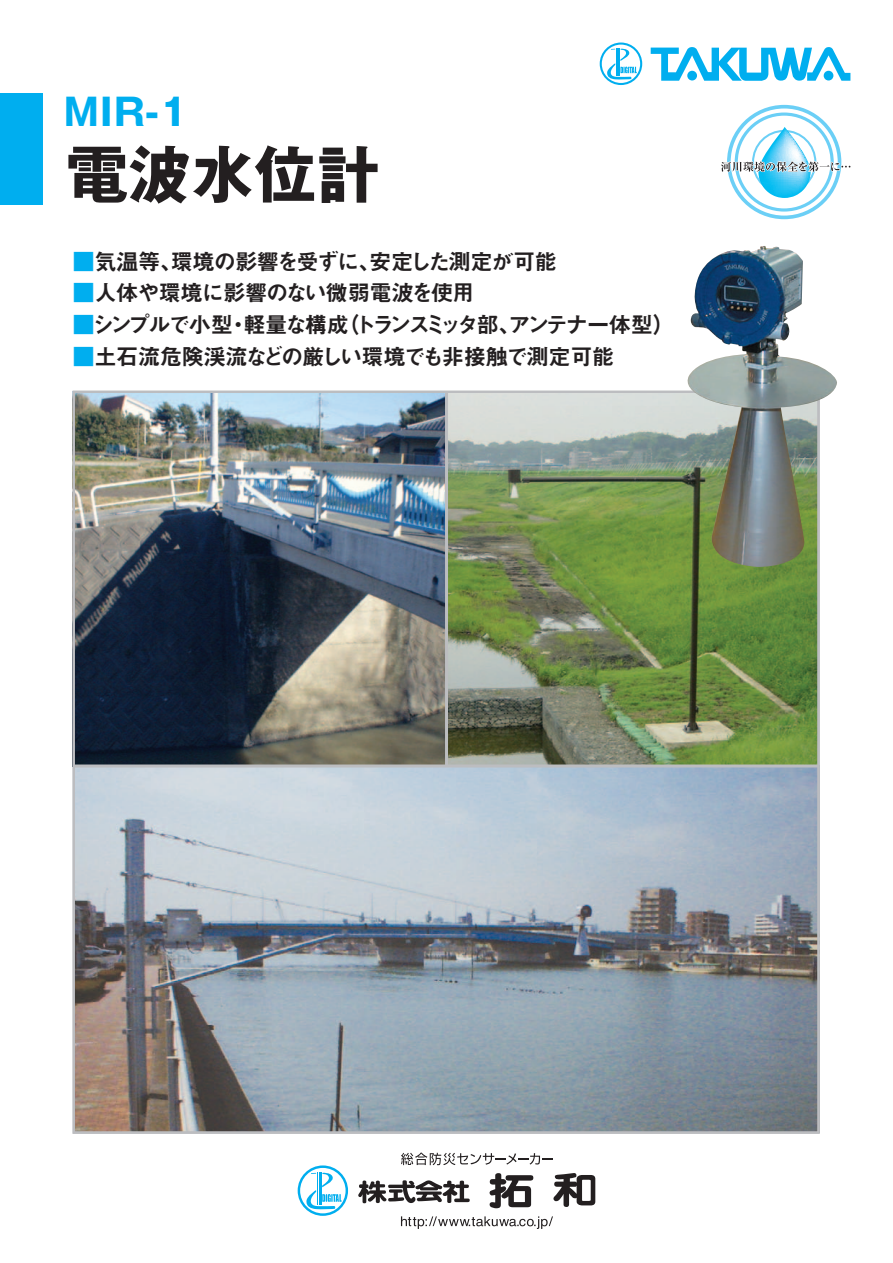
<style>
.page{position:relative;width:893px;height:1263px;background:#fff}
.page>*{position:absolute;margin:0;border:0;box-sizing:border-box;transform-origin:0 0}
.t1{font:700 61.65px "Gothic MB101 Pro";letter-spacing:.02em;color:#231f20}
.t2{font:700 37.2px "Gothic MB101 Pro";color:#00aeef}
.t3{font:22.35px "Midashi Go Pro MB31";letter-spacing:-.05em;color:#231f20}
.t4{font:22.35px "Midashi Go Pro MB31";letter-spacing:-.115em;color:#231f20}
.s1{color:#00aeef}
</style>
<div class="page">
<img style="left:76px;top:394px;width:741px;height:737px">
<hr style="left:73px;top:764px;width:746px;height:3px;background:#bcbdc0">
<hr style="left:445px;top:392px;width:3px;height:374px;background:#bcbdc0">
<img style="left:685px;top:246px;width:152px;height:321px">
<div style="left:727px;top:105px;width:114px;height:114px;border:4px solid #6bcff6;border-radius:50%"></div>
<div style="left:735px;top:113px;width:99px;height:99px;border:3px solid #6bcff6;border-radius:50%"></div>
<svg style="left:721px;top:127px;width:130px;height:71px"></svg>
<div style="left:0;top:94px;width:43px;height:111px;background:#00aeef"></div>
<svg style="left:298px;top:1165px;width:50px;height:51px"></svg>
<svg style="left:358px;top:1173px;width:237px;height:35px"></svg>
<svg style="left:401px;top:1152px;width:151px;height:13px"></svg>
<svg style="left:401px;top:1216px;width:152px;height:13px"></svg>
<svg style="left:600px;top:43px;width:42px;height:42px"></svg>
<svg style="left:651px;top:47px;width:199px;height:34px"></svg>
<h2 class="t2" style="left:64px;top:81px;width:126px">MIR-1</h2>
<h1 class="t1" style="left:66px;top:123px;width:315px">電波水位計</h1>
<p class="t3" style="left:72px;top:243px;width:486px"><span class="s1">■</span>気温等、環境の影響を受ずに、安定した測定が可能</p>
<p class="t3" style="left:72px;top:275px;width:403px"><span class="s1">■</span>人体や環境に影響のない微弱電波を使用</p>
<p class="t4" style="left:72px;top:307px;width:604px"><span class="s1">■</span>シンプルで小型・軽量な構成（トランスミッタ部、アンテナ一体型）</p>
<p class="t3" style="left:72px;top:339px;width:543px"><span class="s1">■</span>土石流危険渓流などの厳しい環境でも非接触で測定可能</p>
</div>
